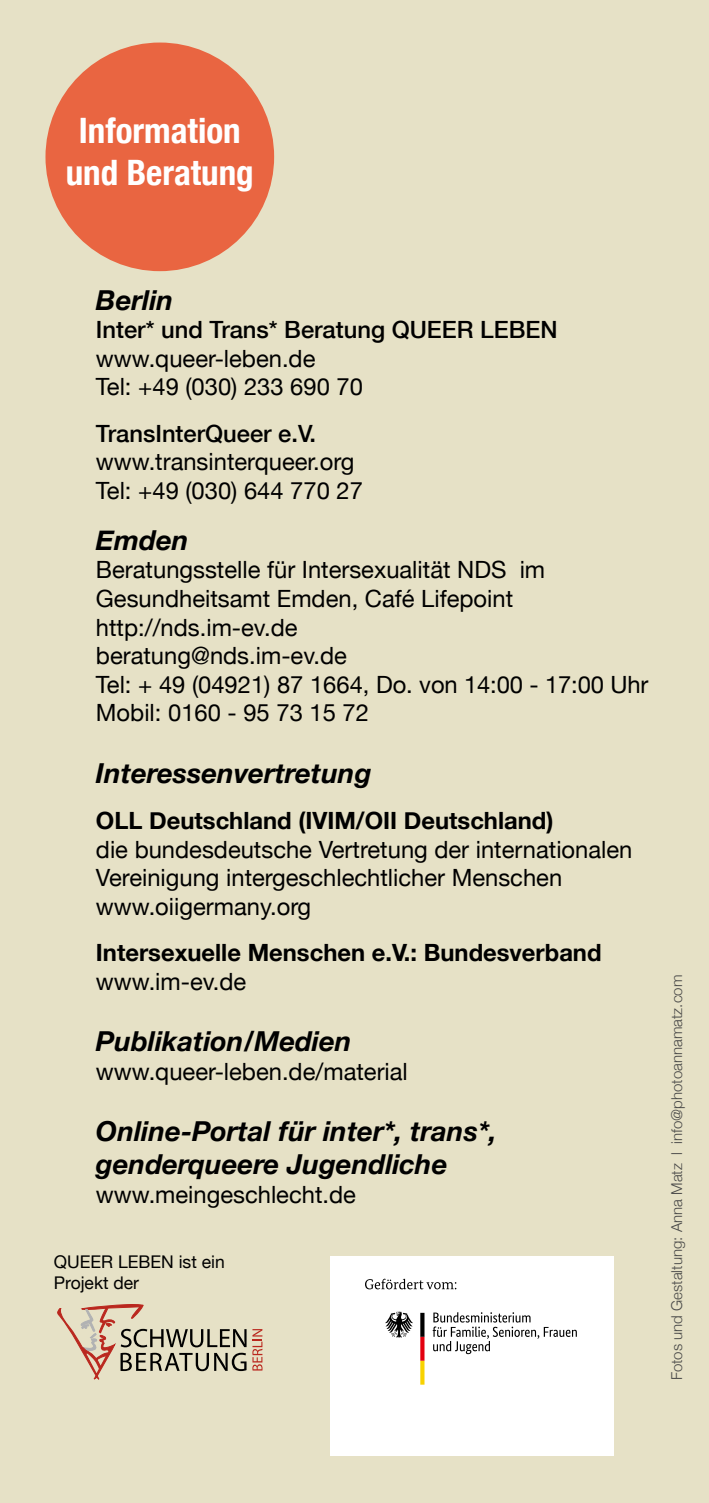
<style>
.page{position:relative;width:709px;height:1503px;background:#fff}
.page>*{position:absolute;margin:0;border:0;box-sizing:border-box;transform-origin:0 0}
._01-H1-Bubble{font:700 condensed 35px "Helvetica Neue";color:#fff}
._02-H2{font:italic 700 27.5px/33px "Helvetica Neue";color:#000}
._03-P{font:23.75px/28.5px "Helvetica Neue";color:#000}
._13-P-9_5_11_4{font:700 23.75px "Helvetica Neue";color:#000}
._13-P-9_5_11_4-2{font:500 23.75px "Helvetica Neue";color:#000}
._03-P-2{font:500 23.75px "Helvetica Neue";color:#000}
._04-P-Projekt_der{font:17.5px/21px "Helvetica Neue";color:#000}
._05-P-Bildquelle{font:300 15px "Helvetica Neue";color:#494948}
</style>
<div class="page">
<div style="left:0;top:0;width:709px;height:1502px;background:#e6e1c6"></div>
<div style="left:45px;top:43px;width:229px;height:228px;background:#e96541;border-radius:50%"></div>
<svg style="left:252px;top:1329px;width:10px;height:41px"></svg>
<svg style="left:57px;top:1304px;width:189px;height:75px"></svg>
<div style="left:330px;top:1256px;width:283px;height:199px;background:#fff"></div>
<svg style="left:432px;top:1312px;width:145px;height:42px"></svg>
<svg style="left:385px;top:1311px;width:28px;height:26px"></svg>
<svg style="left:420px;top:1312px;width:4px;height:72px"></svg>
<svg style="left:365px;top:1278px;width:91px;height:11px"></svg>
<h1 class="_01-H1-Bubble" style="left:79px;top:102px;width:163px">Information</h1>
<h1 class="_01-H1-Bubble" style="left:66px;top:144px;width:189px">und Beratung</h1>
<h2 class="_02-H2" style="left:96px;top:283px;width:79px">Berlin</h2>
<p class="_13-P-9_5_11_4-2" style="left:96px;top:311px;width:463px">Inter* und Trans* Beratung QUEER LEBEN</p>
<p class="_03-P" style="left:96px;top:342px;width:221px">www.queer-leben.de</p>
<p class="_03-P" style="left:96px;top:371px;width:268px">Tel: +49 (030) 233 690 70</p>
<p class="_03-P-2" style="left:96px;top:414px;width:222px">TransInterQueer e.V.</p>
<p class="_03-P" style="left:96px;top:446px;width:260px">www.transinterqueer.org</p>
<p class="_03-P" style="left:96px;top:474px;width:268px">Tel: +49 (030) 644 770 27</p>
<h2 class="_02-H2" style="left:96px;top:523px;width:94px">Emden</h2>
<p class="_03-P" style="left:96px;top:554px;width:451px">Beratungsstelle für Intersexualität NDS im<br>Gesundheitsamt Emden, Café Lifepoint</p>
<p class="_03-P" style="left:96px;top:611px;width:203px">http://nds.im-ev.de</p>
<p class="_03-P" style="left:96px;top:639px;width:252px">beratung@nds.im-ev.de</p>
<p class="_03-P" style="left:96px;top:668px;width:554px">Tel: + 49 (04921) 87 1664, Do. von 14:00 - 17:00 Uhr</p>
<p class="_03-P" style="left:96px;top:696px;width:274px">Mobil: 0160 - 95 73 15 72</p>
<h2 class="_02-H2" style="left:96px;top:756px;width:277px">Interessenvertretung</h2>
<p class="_13-P-9_5_11_4" style="left:96px;top:799px;width:459px">OLL Deutschland (IVIM/OII Deutschland)</p>
<p class="_03-P" style="left:96px;top:833px;width:538px">die bundesdeutsche Vertretung der internationalen</p>
<p class="_03-P" style="left:96px;top:861px;width:468px">Vereinigung intergeschlechtlicher Menschen</p>
<p class="_03-P" style="left:96px;top:890px;width:217px">www.oiigermany.org</p>
<p class="_13-P-9_5_11_4" style="left:96px;top:931px;width:507px">Intersexuelle Menschen e.V.: Bundesverband</p>
<p class="_03-P" style="left:96px;top:965px;width:152px">www.im-ev.de</p>
<h2 class="_02-H2" style="left:96px;top:1024px;width:257px">Publikation/Medien</h2>
<p class="_03-P" style="left:96px;top:1055px;width:313px">www.queer-leben.de/material</p>
<h2 class="_02-H2" style="left:96px;top:1114px;width:402px">Online-Portal für inter*, trans*, genderqueere Jugendliche</h2>
<p class="_03-P" style="left:96px;top:1178px;width:261px">www.meingeschlecht.de</p>
<p class="_04-P-Projekt_der" style="left:54px;top:1249px;width:172px">QUEER LEBEN ist ein<br>Projekt der</p>
<p class="_05-P-Bildquelle" style="left:664px;top:1380px;width:407px;rotate:-90deg">Fotos und Gestaltung: Anna Matz l info@photoannamatz.com</p>
</div>
